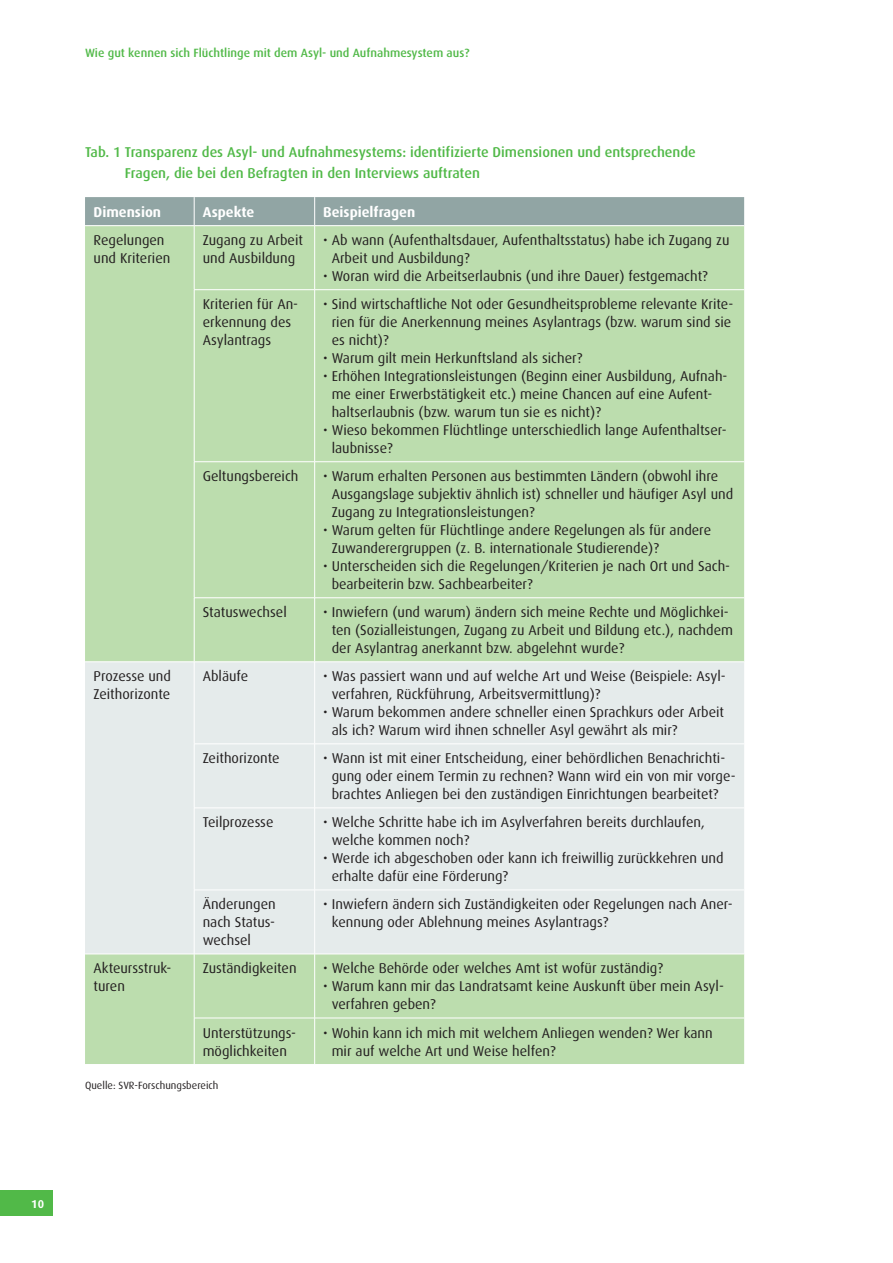
<style>
.page{position:relative;width:893px;height:1263px;background:#fff}
.page>*{position:absolute;margin:0;border:0;box-sizing:border-box;transform-origin:0 0}
.t1{font:14.25px/18px "Dax Turk";color:#231f20}
.t2{font:500 14.25px/21px "Dax CE";color:#51b948}
.t3{font:700 14.25px "Dax CE";color:#fff}
.t4{font:500 12px "Dax CE";color:#51b948}
.t5{font:700 11.4px "Dax CE";color:#fff}
.t6{font:10.5px "Dax CE";color:#231f20}
</style>
<div class="page">
<div style="left:0;top:1191px;width:53px;height:25px;background:#51b948"></div>
<div style="left:85px;top:226px;width:659px;height:838px;background:#bcddae"></div>
<div style="left:195px;top:290px;width:549px;height:774px;background:#bcddae"></div>
<div style="left:85px;top:662px;width:659px;height:292px;background:#e5ebeb"></div>
<div style="left:195px;top:745px;width:549px;height:209px;background:#e5ebeb"></div>
<div style="left:85px;top:197px;width:659px;height:28px;background:#91a5a4"></div>
<hr style="left:194px;top:226px;width:1px;height:63px;background:#fff">
<hr style="left:314px;top:226px;width:1px;height:63px;background:#fff">
<hr style="left:194px;top:289px;width:121px;height:1px;background:#fff">
<hr style="left:194px;top:290px;width:1px;height:172px;background:#fff">
<hr style="left:315px;top:289px;width:429px;height:1px;background:#fff">
<hr style="left:314px;top:290px;width:1px;height:172px;background:#fff">
<hr style="left:194px;top:461px;width:121px;height:1px;background:#fff">
<hr style="left:194px;top:462px;width:1px;height:136px;background:#fff">
<hr style="left:315px;top:461px;width:429px;height:1px;background:#fff">
<hr style="left:314px;top:462px;width:1px;height:136px;background:#fff">
<hr style="left:194px;top:597px;width:121px;height:1px;background:#fff">
<hr style="left:194px;top:598px;width:1px;height:64px;background:#fff">
<hr style="left:315px;top:597px;width:429px;height:1px;background:#fff">
<hr style="left:314px;top:598px;width:1px;height:64px;background:#fff">
<hr style="left:85px;top:661px;width:109px;height:1px;background:#fff">
<hr style="left:194px;top:661px;width:121px;height:1px;background:#fff">
<hr style="left:194px;top:662px;width:1px;height:82px;background:#fff">
<hr style="left:315px;top:661px;width:429px;height:1px;background:#fff">
<hr style="left:314px;top:662px;width:1px;height:82px;background:#fff">
<hr style="left:194px;top:744px;width:121px;height:1px;background:#fff">
<hr style="left:194px;top:744px;width:1px;height:64px;background:#fff">
<hr style="left:315px;top:744px;width:429px;height:1px;background:#fff">
<hr style="left:314px;top:744px;width:1px;height:64px;background:#fff">
<hr style="left:194px;top:808px;width:121px;height:1px;background:#fff">
<hr style="left:194px;top:808px;width:1px;height:82px;background:#fff">
<hr style="left:315px;top:808px;width:429px;height:1px;background:#fff">
<hr style="left:314px;top:808px;width:1px;height:82px;background:#fff">
<hr style="left:194px;top:890px;width:121px;height:1px;background:#fff">
<hr style="left:194px;top:890px;width:1px;height:64px;background:#fff">
<hr style="left:315px;top:890px;width:429px;height:1px;background:#fff">
<hr style="left:314px;top:890px;width:1px;height:64px;background:#fff">
<hr style="left:85px;top:954px;width:109px;height:1px;background:#fff">
<hr style="left:194px;top:954px;width:121px;height:1px;background:#fff">
<hr style="left:194px;top:954px;width:1px;height:64px;background:#fff">
<hr style="left:315px;top:954px;width:429px;height:1px;background:#fff">
<hr style="left:314px;top:954px;width:1px;height:64px;background:#fff">
<hr style="left:194px;top:1018px;width:121px;height:1px;background:#fff">
<hr style="left:194px;top:1018px;width:1px;height:46px;background:#fff">
<hr style="left:315px;top:1018px;width:429px;height:1px;background:#fff">
<hr style="left:314px;top:1018px;width:1px;height:46px;background:#fff">
<p class="t4" style="left:85px;top:45px;width:386px">Wie gut kennen sich Flüchtlinge mit dem Asyl- und Aufnahmesystem aus?</p>
<p class="t2" style="left:125px;top:141px;width:573px;text-indent:-40px">Tab. 1 Transparenz des Asyl- und Aufnahmesystems: identifizierte Dimensionen und entsprechende<br>Fragen, die bei den Befragten in den Interviews auftraten</p>
<p class="t3" style="left:94px;top:203px;width:69px">Dimension</p>
<p class="t3" style="left:203px;top:203px;width:53px">Aspekte</p>
<p class="t3" style="left:323px;top:203px;width:94px">Beispielfragen</p>
<p class="t1" style="left:94px;top:231px;width:78px">Regelungen und Kriterien</p>
<p class="t1" style="left:203px;top:231px;width:102px">Zugang zu Arbeit und Ausbildung</p>
<p class="t1" style="left:332px;top:231px;width:399px;text-indent:-9px">• Ab wann (Aufenthaltsdauer, Aufenthaltsstatus) habe ich Zugang zu<br>Arbeit und Ausbildung?</p>
<p class="t1" style="left:323px;top:267px;width:386px">• Woran wird die Arbeitserlaubnis (und ihre Dauer) festgemacht?</p>
<p class="t1" style="left:203px;top:295px;width:97px">Kriterien für An&shy;erkennung des<br>Asylantrags</p>
<p class="t1" style="left:332px;top:295px;width:403px;text-indent:-9px">• Sind wirtschaftliche Not oder Gesundheitsprobleme relevante Krite&shy;rien für die Anerkennung meines Asylantrags (bzw. warum sind sie es nicht)?</p>
<p class="t1" style="left:323px;top:349px;width:261px">• Warum gilt mein Herkunftsland als sicher?</p>
<p class="t1" style="left:332px;top:367px;width:397px;text-indent:-9px">• Erhöhen Integrationsleistungen (Beginn einer Ausbildung, Aufnah&shy;me einer Erwerbstätigkeit etc.) meine Chancen auf eine Aufent&shy;haltserlaubnis (bzw. warum tun sie es nicht)?</p>
<p class="t1" style="left:332px;top:421px;width:396px;text-indent:-9px">• Wieso bekommen Flüchtlinge unterschiedlich lange Aufenthaltser&shy;laubnisse?</p>
<p class="t1" style="left:203px;top:467px;width:97px">Geltungsbereich</p>
<p class="t1" style="left:332px;top:467px;width:403px;text-indent:-9px">• Warum erhalten Personen aus bestimmten Ländern (obwohl ihre<br>Ausgangslage subjektiv ähnlich ist) schneller und häufiger Asyl und<br>Zugang zu Integrationsleistungen?</p>
<p class="t1" style="left:332px;top:521px;width:381px;text-indent:-9px">• Warum gelten für Flüchtlinge andere Regelungen als für andere<br>Zuwanderergruppen (z. B. internationale Studierende)?</p>
<p class="t1" style="left:332px;top:557px;width:400px;text-indent:-9px">• Unterscheiden sich die Regelungen/Kriterien je nach Ort und Sach&shy;bearbeiterin bzw. Sachbearbeiter?</p>
<p class="t1" style="left:203px;top:603px;width:86px">Statuswechsel</p>
<p class="t1" style="left:332px;top:603px;width:403px;text-indent:-9px">• Inwiefern (und warum) ändern sich meine Rechte und Möglichkei&shy;ten (Sozialleistungen, Zugang zu Arbeit und Bildung etc.), nachdem der Asylantrag anerkannt bzw. abgelehnt wurde?</p>
<p class="t1" style="left:94px;top:667px;width:79px">Prozesse und<br>Zeithorizonte</p>
<p class="t1" style="left:203px;top:667px;width:47px">Abläufe</p>
<p class="t1" style="left:332px;top:667px;width:395px;text-indent:-9px">• Was passiert wann und auf welche Art und Weise (Beispiele: Asyl&shy;verfahren, Rückführung, Arbeitsvermittlung)?</p>
<p class="t1" style="left:332px;top:703px;width:394px;text-indent:-9px">• Warum bekommen andere schneller einen Sprachkurs oder Arbeit als ich? Warum wird ihnen schneller Asyl gewährt als mir?</p>
<p class="t1" style="left:203px;top:749px;width:78px">Zeithorizonte</p>
<p class="t1" style="left:332px;top:749px;width:405px;text-indent:-9px">• Wann ist mit einer Entscheidung, einer behördlichen Benachrichti&shy;gung oder einem Termin zu rechnen? Wann wird ein von mir vorge&shy;brachtes Anliegen bei den zuständigen Einrichtungen bearbeitet?</p>
<p class="t1" style="left:203px;top:814px;width:72px">Teilprozesse</p>
<p class="t1" style="left:332px;top:814px;width:375px;text-indent:-9px">• Welche Schritte habe ich im Asylverfahren bereits durchlaufen, welche kommen noch?</p>
<p class="t1" style="left:332px;top:850px;width:393px;text-indent:-9px">• Werde ich abgeschoben oder kann ich freiwillig zurückkehren und erhalte dafür eine Förderung?</p>
<p class="t1" style="left:203px;top:896px;width:75px;text-align:justify">Änderungen nach Status&shy;wechsel</p>
<p class="t1" style="left:332px;top:896px;width:403px;text-indent:-9px">• Inwiefern ändern sich Zuständigkeiten oder Regelungen nach Aner&shy;kennung oder Ablehnung meines Asylantrags?</p>
<p class="t1" style="left:94px;top:960px;width:79px">Akteursstruk&shy;turen</p>
<p class="t1" style="left:203px;top:960px;width:95px">Zuständigkeiten</p>
<p class="t1" style="left:323px;top:960px;width:341px">• Welche Behörde oder welches Amt ist wofür zuständig?</p>
<p class="t1" style="left:332px;top:978px;width:394px;text-indent:-9px">• Warum kann mir das Landratsamt keine Auskunft über mein Asyl&shy;verfahren geben?</p>
<p class="t1" style="left:203px;top:1024px;width:95px">Unterstützungs&shy;möglichkeiten</p>
<p class="t1" style="left:332px;top:1024px;width:383px;text-indent:-9px">• Wohin kann ich mich mit welchem Anliegen wenden? Wer kann mir auf welche Art und Weise helfen?</p>
<p class="t6" style="left:85px;top:1078px;width:135px">Quelle: SVR-Forschungsbereich</p>
<p class="t5" style="left:31px;top:1196px;width:14px">10</p>
</div>
